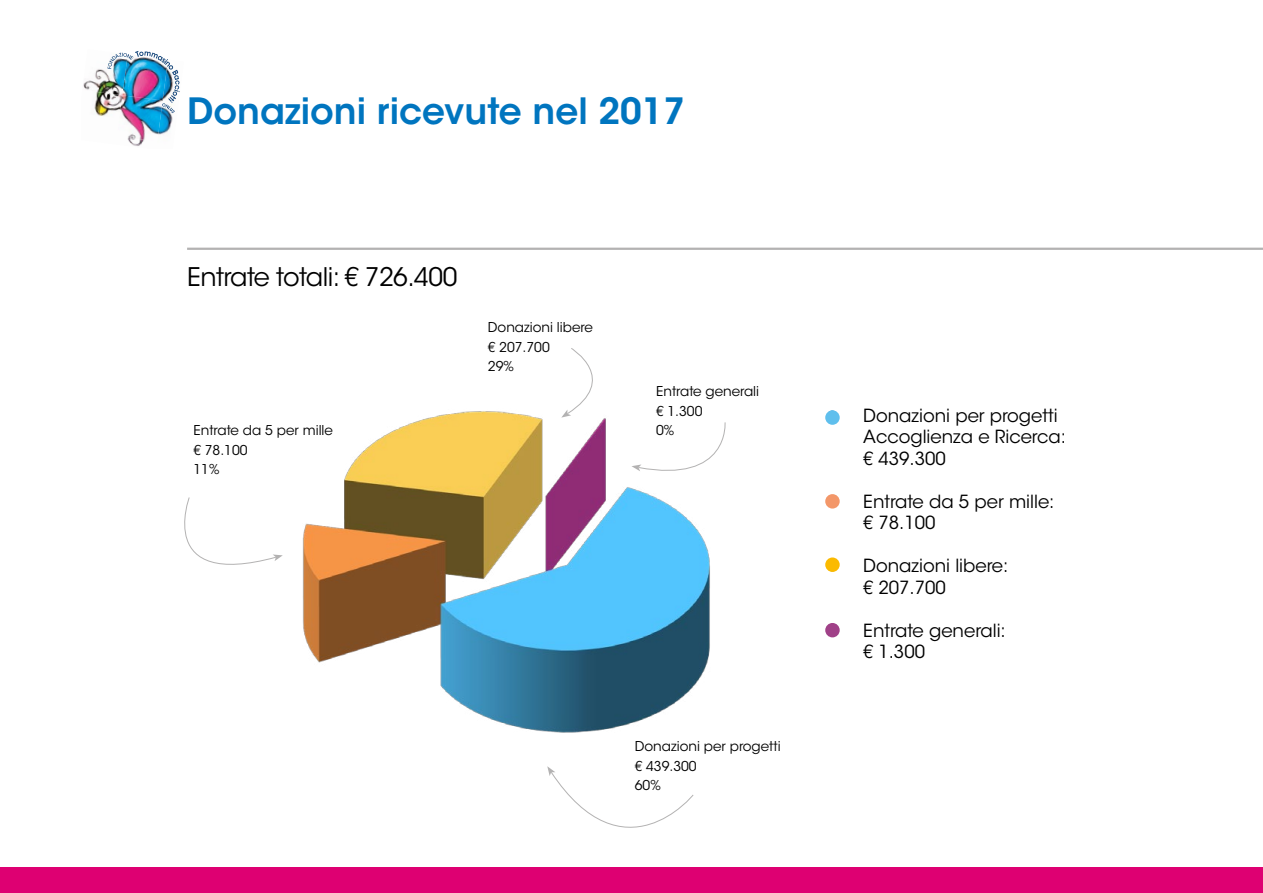
<style>
.page{position:relative;width:1263px;height:893px;background:#fff}
.page>*{position:absolute;margin:0;border:0;box-sizing:border-box;transform-origin:0 0}
.t1{font:600 36px "ITC Avant Garde Std";color:#0075bf}
.t2{font:25.5px "ITC Avant Garde Std";letter-spacing:-.02em;color:#000}
.t3{font:18px/21.6px "ITC Avant Garde Std";color:#000}
.t4{font:13.5px/19.5px "ITC Avant Garde Std";color:#000}
.s1{font-weight:600;font-size:36px;color:#0075bf}
</style>
<div class="page">
<div style="left:0;top:867px;width:1263px;height:26px;background:#de0072"></div>
<hr style="left:187px;top:248px;width:1076px;height:2px;background:#b3b2b2">
<img style="left:83px;top:66px;width:25px;height:24px">
<img style="left:163px;top:113px;width:10px;height:21px">
<img style="left:94px;top:90px;width:14px;height:27px">
<img style="left:122px;top:113px;width:41px;height:22px">
<img style="left:122px;top:132px;width:35px;height:14px">
<img style="left:108px;top:51px;width:72px;height:62px">
<img style="left:302px;top:411px;width:408px;height:322px">
<svg style="left:184px;top:497px;width:99px;height:68px"></svg>
<svg style="left:631px;top:422px;width:95px;height:62px"></svg>
<svg style="left:561px;top:348px;width:60px;height:70px"></svg>
<svg style="left:547px;top:766px;width:147px;height:62px"></svg>
<div style="left:825px;top:557px;width:15px;height:15px;background:#fbba00;border-radius:50%"></div>
<div style="left:825px;top:623px;width:15px;height:14px;background:#a04188;border-radius:50%"></div>
<div style="left:825px;top:410px;width:15px;height:15px;background:#5fbfed;border-radius:50%"></div>
<div style="left:825px;top:494px;width:15px;height:15px;background:#f39769;border-radius:50%"></div>
<h1 class="t1" style="left:187px;top:89px;width:500px">Donazioni ricevute nel 2017</h1>
<h2 class="t2" style="left:187px;top:261px;width:272px">Entrate totali: € 726.400</h2>
<p class="t4" style="left:193px;top:421px;width:141px">Entrate da 5 per mille € 78.100<br>11%</p>
<p class="t4" style="left:488px;top:318px;width:106px">Donazioni libere € 207.700<br>29%</p>
<p class="t4" style="left:656px;top:382px;width:105px">Entrate generali € 1.300<br>0%</p>
<p class="t4" style="left:635px;top:737px;width:147px">Donazioni per progetti € 439.300<br>60%</p>
<p class="t3" style="left:863px;top:404px;width:204px;text-indent:-43px"><span class="s1">•</span> Donazioni per progetti<br>Accoglienza e Ricerca: € 439.300</p>
<p class="t3" style="left:863px;top:490px;width:193px;text-indent:-43px"><span class="s1">•</span> Entrate da 5 per mille: € 78.100</p>
<p class="t3" style="left:863px;top:555px;width:147px;text-indent:-43px"><span class="s1">•</span> Donazioni libere: € 207.700</p>
<p class="t3" style="left:863px;top:619px;width:144px;text-indent:-43px"><span class="s1">•</span> Entrate generali: € 1.300</p>
</div>
